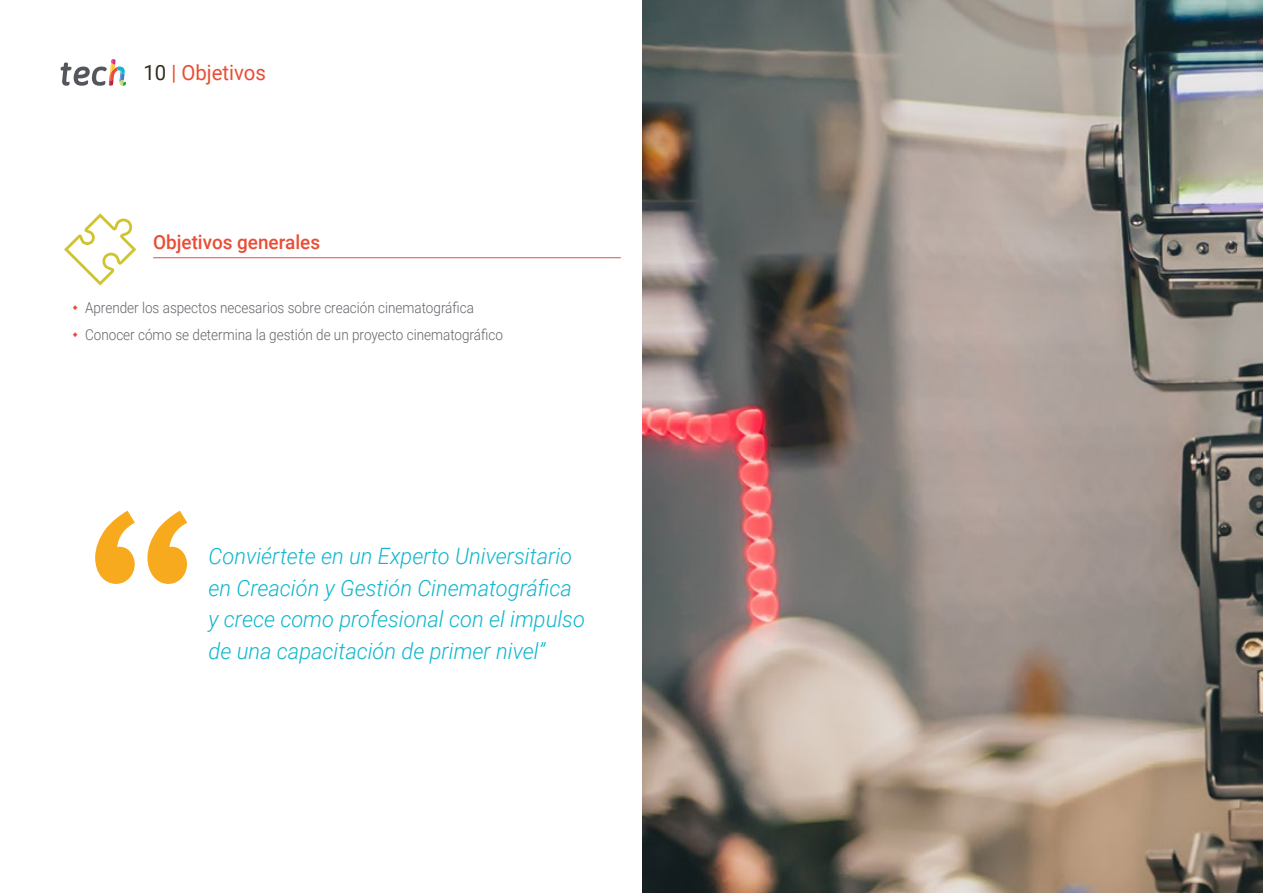
<style>
.page{position:relative;width:1263px;height:893px;background:#fff}
.page>*{position:absolute;margin:0;border:0;box-sizing:border-box;transform-origin:0 0}
.t1{font:italic 300 22.5px/31.5px "Roboto";color:#0fb6cf}
.t2{font:21px "Roboto";color:#e94d35}
.t3{font:500 19.5px "Roboto";color:#e94d35}
.t4{font:300 15px/26.7px "Roboto";color:#61646a;scale:.9 1}
.s1{color:#312e20}
</style>
<div class="page">
<hr style="left:153px;top:257px;width:468px;height:1px;background:#e94d35">
<svg style="left:64px;top:213px;width:72px;height:73px"></svg>
<svg style="left:61px;top:59px;width:65px;height:27px"></svg>
<img style="left:642px;top:0;width:621px;height:893px">
<svg style="left:95px;top:511px;width:92px;height:73px"></svg>
<p class="t2" style="left:144px;top:57px;width:124px"><span class="s1">10</span> | Objetivos</p>
<p class="t3" style="left:153px;top:229px;width:169px">Objetivos generales</p>
<p class="t4" style="left:85px;top:294px;width:466px">Aprender los aspectos necesarios sobre creación cinematográfica<br>Conocer cómo se determina la gestión de un proyecto cinematográfico</p>
<p class="t1" style="left:209px;top:540px;width:378px">Conviértete en un Experto Universitario en Creación y Gestión Cinematográfica y crece como profesional con el impulso de una capacitación de primer nivel”</p>
</div>
